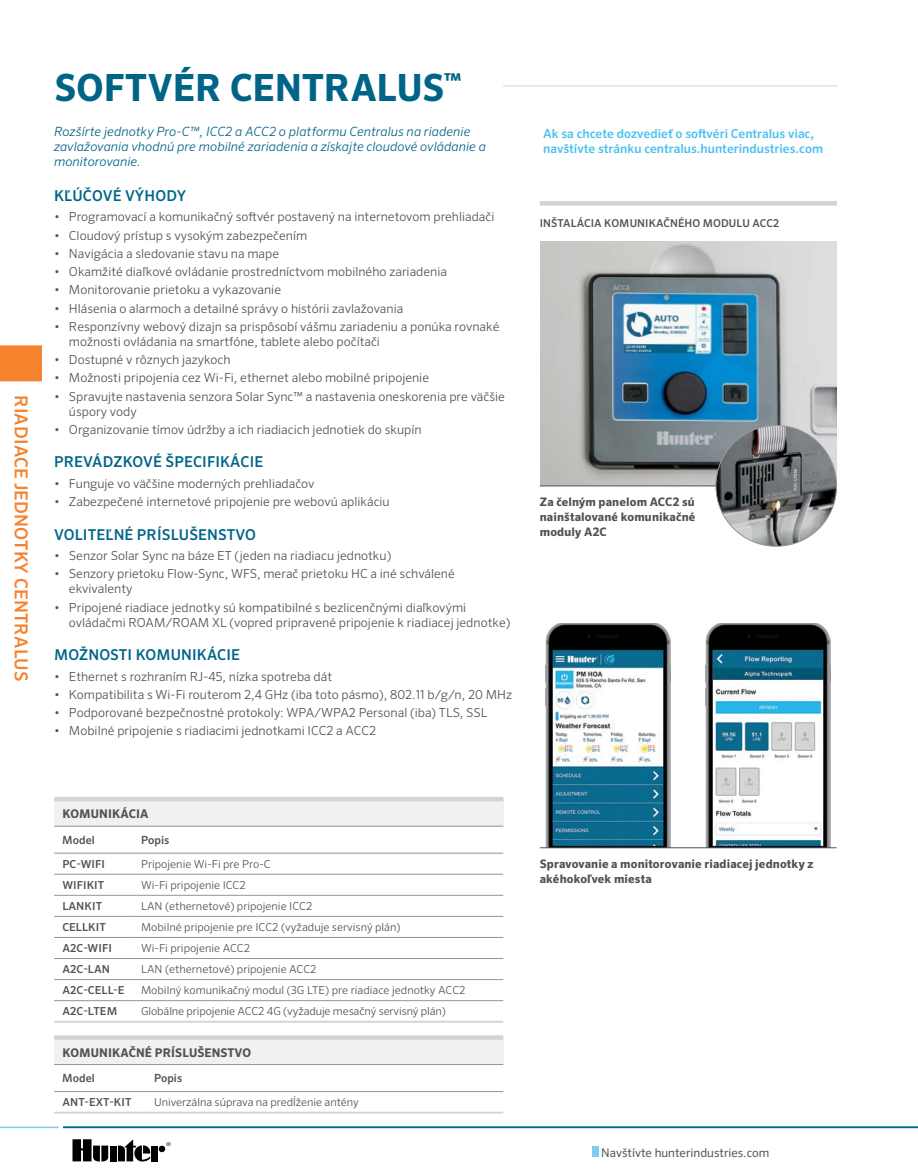
<style>
.page{position:relative;width:918px;height:1175px;background:#fff}
.page>*{position:absolute;margin:0;border:0;box-sizing:border-box;transform-origin:0 0}
.t1{font:700 37.5px "Sero Pro";color:#006488}
.t2{font:500 18px "Sero Pro";letter-spacing:.01em;color:#f5822d}
.t3{font:500 15px "Sero Pro";letter-spacing:.01em;color:#006488}
.t4{font:italic 300 12.75px/15px "Sero Pro";letter-spacing:.005em;color:#006488}
.t5{font:300 12.45px/15px "Sero Pro";color:#515254}
.t6{font:500 12.45px/15px "Sero Pro";color:#4cc0ef}
.t7{font:700 12px "Sero Pro";letter-spacing:.01em;color:#515254}
.t8{font:12px "Sero Pro";color:#515254}
.t9{font:700 11.7px/15px "Sero Pro";letter-spacing:.015em;color:#515254}
.t10{font:500 11.25px "Sero Pro";color:#515254}
.t11{font:300 10.95px "Sero Pro";color:#515254}
.t12{font:500 10.95px "Sero Pro";letter-spacing:.01em;color:#515254}
.t13{font:500 10.8px "Sero Pro";letter-spacing:.01em;color:#515254}
</style>
<div class="page">
<div style="left:592px;top:1146px;width:7px;height:10px;background:#81cdf2"></div>
<hr style="left:0;top:1126px;width:58px;height:2px;background:#81cdf2">
<svg style="left:167px;top:1142px;width:3px;height:4px"></svg>
<div style="left:110px;top:1145px;width:7px;height:16px;background:#000"></div>
<div style="left:159px;top:1145px;width:6px;height:7px;background:#000;border-radius:50%"></div>
<div style="left:151px;top:1145px;width:7px;height:16px;background:#000"></div>
<svg style="left:118px;top:1139px;width:32px;height:22px"></svg>
<svg style="left:73px;top:1139px;width:35px;height:22px"></svg>
<div style="left:0;top:345px;width:42px;height:36px;background:#f5822d"></div>
<hr style="left:54px;top:85px;width:783px;height:1px;background:#d1d3d4">
<hr style="left:63px;top:1126px;width:855px;height:2px;background:#006488">
<img style="left:545px;top:623px;width:125px;height:224px">
<img style="left:706px;top:623px;width:125px;height:224px">
<hr style="left:540px;top:847px;width:297px;height:1px;background:#515254">
<div style="left:54px;top:62px;width:449px;height:39px;background:#fff"></div>
<div style="left:54px;top:799px;width:449px;height:27px;background:#f1f1f2"></div>
<hr style="left:54px;top:797px;width:79px;height:4px;background:#d1d3d4">
<hr style="left:133px;top:797px;width:370px;height:4px;background:#d1d3d4">
<hr style="left:54px;top:826px;width:79px;height:1px;background:#939598">
<hr style="left:133px;top:826px;width:370px;height:1px;background:#939598">
<hr style="left:54px;top:895px;width:79px;height:1px;background:#939598">
<hr style="left:133px;top:895px;width:370px;height:1px;background:#939598">
<hr style="left:54px;top:874px;width:79px;height:1px;background:#939598">
<hr style="left:54px;top:937px;width:79px;height:1px;background:#939598">
<hr style="left:133px;top:874px;width:370px;height:1px;background:#939598">
<hr style="left:133px;top:937px;width:370px;height:1px;background:#939598">
<hr style="left:54px;top:853px;width:79px;height:1px;background:#939598">
<hr style="left:54px;top:916px;width:79px;height:1px;background:#939598">
<hr style="left:54px;top:958px;width:79px;height:1px;background:#939598">
<hr style="left:54px;top:979px;width:79px;height:1px;background:#939598">
<hr style="left:54px;top:1000px;width:79px;height:1px;background:#939598">
<hr style="left:54px;top:1020px;width:79px;height:2px;background:#d1d3d4">
<hr style="left:133px;top:853px;width:370px;height:1px;background:#939598">
<hr style="left:133px;top:916px;width:370px;height:1px;background:#939598">
<hr style="left:133px;top:958px;width:370px;height:1px;background:#939598">
<hr style="left:133px;top:979px;width:370px;height:1px;background:#939598">
<hr style="left:133px;top:1000px;width:370px;height:1px;background:#939598">
<hr style="left:133px;top:1020px;width:370px;height:2px;background:#d1d3d4">
<div style="left:54px;top:1037px;width:449px;height:27px;background:#f1f1f2"></div>
<svg style="left:54px;top:1035px;width:92px;height:4px"></svg>
<svg style="left:146px;top:1035px;width:357px;height:4px"></svg>
<hr style="left:54px;top:1064px;width:92px;height:1px;background:#939598">
<hr style="left:146px;top:1064px;width:357px;height:1px;background:#939598">
<hr style="left:54px;top:1091px;width:92px;height:1px;background:#939598">
<hr style="left:54px;top:1111px;width:92px;height:2px;background:#d1d3d4">
<hr style="left:146px;top:1091px;width:357px;height:1px;background:#939598">
<hr style="left:146px;top:1111px;width:357px;height:2px;background:#d1d3d4">
<img style="left:540px;top:241px;width:297px;height:244px">
<div style="left:540px;top:201px;width:297px;height:5px;background:#d1d3d4"></div>
<hr style="left:540px;top:485px;width:177px;height:1px;background:#515254">
<img style="left:716px;top:425px;width:121px;height:121px;border-radius:60px">
<h2 class="t2" style="left:32px;top:395px;width:288px;rotate:90deg">RIADIACE JEDNOTKY CENTRALUS</h2>
<h1 class="t1" style="left:55px;top:65px;width:409px">SOFTVÉR CENTRALUS<sup>™</sup></h1>
<p class="t4" style="left:54px;top:124px;width:433px">Rozšírte jednotky Pro-C™, ICC2 a ACC2 o platformu Centralus na riadenie zavlažovania vhodnú pre mobilné zariadenia a získajte cloudové ovládanie a monitorovanie.</p>
<p class="t3" style="left:54px;top:187px;width:134px">KĽÚČOVÉ VÝHODY</p>
<p class="t5" style="left:54px;top:209px;width:442px">• Programovací a komunikačný softvér postavený na internetovom prehliadači</p>
<p class="t5" style="left:54px;top:228px;width:255px">• Cloudový prístup s vysokým zabezpečením</p>
<p class="t5" style="left:54px;top:246px;width:227px">• Navigácia a sledovanie stavu na mape</p>
<p class="t5" style="left:54px;top:264px;width:395px">• Okamžité diaľkové ovládanie prostredníctvom mobilného zariadenia</p>
<p class="t5" style="left:54px;top:282px;width:229px">• Monitorovanie prietoku a vykazovanie</p>
<p class="t5" style="left:54px;top:301px;width:351px">• Hlásenia o alarmoch a detailné správy o histórii zavlažovania</p>
<p class="t5" style="left:69px;top:319px;width:432px;text-indent:-15px">• Responzívny webový dizajn sa prispôsobí vášmu zariadeniu a ponúka rovnaké možnosti ovládania na smartfóne, tablete alebo počítači</p>
<p class="t5" style="left:54px;top:352px;width:178px">• Dostupné v rôznych jazykoch</p>
<p class="t5" style="left:54px;top:370px;width:377px">• Možnosti pripojenia cez Wi-Fi, ethernet alebo mobilné pripojenie</p>
<p class="t5" style="left:69px;top:388px;width:437px;text-indent:-15px">• Spravujte nastavenia senzora Solar Sync™ a nastavenia oneskorenia pre väčšie úspory vody</p>
<p class="t5" style="left:54px;top:422px;width:369px">• Organizovanie tímov údržby a ich riadiacich jednotiek do skupín</p>
<p class="t3" style="left:54px;top:453px;width:211px">PREVÁDZKOVÉ ŠPECIFIKÁCIE</p>
<p class="t5" style="left:54px;top:476px;width:262px">• Funguje vo väčšine moderných prehliadačov</p>
<p class="t5" style="left:54px;top:494px;width:337px">• Zabezpečené internetové pripojenie pre webovú aplikáciu</p>
<p class="t3" style="left:54px;top:525px;width:204px">VOLITEĽNÉ PRÍSLUŠENSTVO</p>
<p class="t5" style="left:54px;top:548px;width:339px">• Senzor Solar Sync na báze ET (jeden na riadiacu jednotku)</p>
<p class="t5" style="left:69px;top:566px;width:387px;text-indent:-15px">• Senzory prietoku Flow-Sync, WFS, merač prietoku HC a iné schválené ekvivalenty</p>
<p class="t5" style="left:69px;top:599px;width:443px;text-indent:-15px">• Pripojené riadiace jednotky sú kompatibilné s bezlicenčnými diaľkovými ovládačmi ROAM/ROAM XL (vopred pripravené pripojenie k riadiacej jednotke)</p>
<p class="t3" style="left:54px;top:646px;width:188px">MOŽNOSTI KOMUNIKÁCIE</p>
<p class="t5" style="left:54px;top:668px;width:280px">• Ethernet s rozhraním RJ-45, nízka spotreba dát</p>
<p class="t5" style="left:54px;top:687px;width:460px">• Kompatibilita s Wi-Fi routerom 2,4 GHz (iba toto pásmo), 802.11 b/g/n, 20 MHz</p>
<p class="t5" style="left:54px;top:705px;width:435px">• Podporované bezpečnostné protokoly: WPA/WPA2 Personal (iba) TLS, SSL</p>
<p class="t5" style="left:54px;top:723px;width:324px">• Mobilné pripojenie s riadiacimi jednotkami ICC2 a ACC2</p>
<p class="t7" style="left:62px;top:806px;width:88px">KOMUNIKÁCIA</p>
<p class="t10" style="left:62px;top:833px;width:34px">Model</p>
<p class="t10" style="left:141px;top:833px;width:30px">Popis</p>
<p class="t12" style="left:62px;top:857px;width:44px">PC-WIFI</p>
<p class="t11" style="left:141px;top:857px;width:131px">Pripojenie Wi-Fi pre Pro-C</p>
<p class="t12" style="left:62px;top:878px;width:43px">WIFIKIT</p>
<p class="t11" style="left:141px;top:878px;width:106px">Wi-Fi pripojenie ICC2</p>
<p class="t12" style="left:62px;top:899px;width:41px">LANKIT</p>
<p class="t11" style="left:141px;top:899px;width:173px">LAN (ethernetové) pripojenie ICC2</p>
<p class="t12" style="left:62px;top:920px;width:45px">CELLKIT</p>
<p class="t11" style="left:141px;top:921px;width:261px">Mobilné pripojenie pre ICC2 (vyžaduje servisný plán)</p>
<p class="t12" style="left:62px;top:941px;width:51px">A2C-WIFI</p>
<p class="t11" style="left:141px;top:942px;width:110px">Wi-Fi pripojenie ACC2</p>
<p class="t12" style="left:62px;top:963px;width:49px">A2C-LAN</p>
<p class="t11" style="left:141px;top:963px;width:177px">LAN (ethernetové) pripojenie ACC2</p>
<p class="t12" style="left:62px;top:984px;width:64px">A2C-CELL-E</p>
<p class="t11" style="left:141px;top:984px;width:326px">Mobilný komunikačný modul (3G LTE) pre riadiace jednotky ACC2</p>
<p class="t12" style="left:62px;top:1004px;width:56px">A2C-LTEM</p>
<p class="t11" style="left:141px;top:1004px;width:306px">Globálne pripojenie ACC2 4G (vyžaduje mesačný servisný plán)</p>
<p class="t7" style="left:62px;top:1045px;width:190px">KOMUNIKAČNÉ PRÍSLUŠENSTVO</p>
<p class="t10" style="left:62px;top:1071px;width:34px">Model</p>
<p class="t10" style="left:154px;top:1071px;width:30px">Popis</p>
<p class="t12" style="left:62px;top:1095px;width:71px">ANT-EXT-KIT</p>
<p class="t11" style="left:154px;top:1095px;width:206px">Univerzálna súprava na predĺženie antény</p>
<p class="t6" style="left:543px;top:126px;width:281px">Ak sa chcete dozvedieť o softvéri Centralus viac, navštívte stránku centralus.hunterindustries.com</p>
<p class="t13" style="left:540px;top:217px;width:241px">INŠTALÁCIA KOMUNIKAČNÉHO MODULU ACC2</p>
<p class="t9" style="left:540px;top:495px;width:157px;text-align:justify">Za čelným panelom ACC2 sú nainštalované komunikačné moduly A2C</p>
<p class="t9" style="left:540px;top:856px;width:275px">Spravovanie a monitorovanie riadiacej jednotky z akéhokoľvek miesta</p>
<p class="t8" style="left:601px;top:1145px;width:170px">Navštívte hunterindustries.com</p>
</div>
